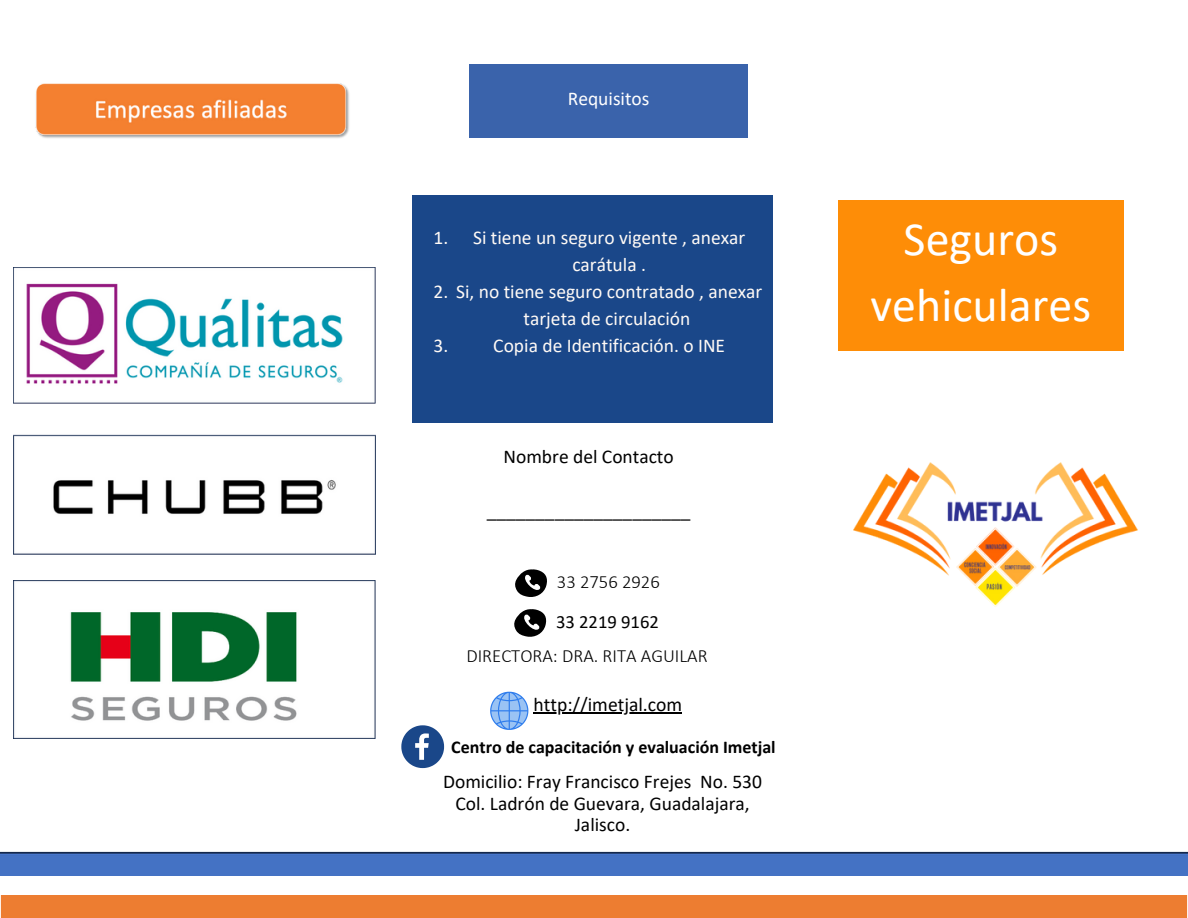
<style>
.page{position:relative;width:1188px;height:918px;background:#fff}
.page>*{position:absolute;margin:0;border:0;box-sizing:border-box;transform-origin:0 0}
.t1{font:48px/66.3px "Calibri";color:#fff;text-align:center}
.t2{font:19.65px "Calibri";color:#000}
.t3{font:19.5px/27px "Calibri";color:#fffaf6;text-align:center}
.t4{font:19.5px/21.3px "Calibri";color:#000;text-align:center}
.t5{font:19.5px "Calibri";color:#fff}
.t6{font:300 18.6px "Calibri";color:#000}
.t7{font:18.6px "Calibri";color:#000}
.t8{font:700 18px "Calibri";color:#000}
</style>
<div class="page">
<svg style="left:514px;top:609px;width:33px;height:28px"></svg>
<img style="left:853px;top:462px;width:285px;height:145px">
<img style="left:0;top:851px;width:1188px;height:25px">
<div style="left:0;top:895px;width:1188px;height:23px;background:#ed7d31"></div>
<div style="left:470px;top:64px;width:278px;height:73px;background:#3a63ab"></div>
<svg style="left:401px;top:725px;width:43px;height:43px"></svg>
<svg style="left:490px;top:692px;width:38px;height:38px"></svg>
<svg style="left:515px;top:569px;width:32px;height:28px"></svg>
<div style="left:838px;top:201px;width:285px;height:150px;background:#fe8d07"></div>
<div style="left:413px;top:195px;width:360px;height:227px;background:#1a4789"></div>
<hr style="left:534px;top:712px;width:148px;height:1px;background:#000">
<img style="left:14px;top:268px;width:361px;height:313px">
<img style="left:14px;top:581px;width:361px;height:157px">
<img style="left:35px;top:83px;width:314px;height:55px">
<p class="t5" style="left:568px;top:90px;width:83px">Requisitos</p>
<p class="t3" style="left:473px;top:226px;width:274px">Si tiene un seguro vigente , anexar carátula .</p>
<p class="t3" style="left:524px;top:280px;width:240px;text-align:left;text-indent:-90px">2. Si, no tiene seguro contratado , anexar tarjeta de circulación</p>
<p class="t3" style="left:493px;top:334px;width:233px">Copia de Identificación. o INE</p>
<p class="t3" style="left:433px;top:226px;width:16px">1.</p>
<p class="t3" style="left:433px;top:334px;width:16px">3.</p>
<p class="t4" style="left:504px;top:447px;width:172px">Nombre del Contacto</p>
<p class="t4" style="left:487px;top:501px;width:205px">_____________________</p>
<p class="t6" style="left:557px;top:574px;width:104px">33 2756 2926</p>
<p class="t7" style="left:556px;top:614px;width:104px">33 2219 9162</p>
<p class="t6" style="left:466px;top:648px;width:243px">DIRECTORA: DRA. RITA AGUILAR</p>
<p class="t2" style="left:534px;top:696px;width:150px">http://imetjal.com</p>
<p class="t8" style="left:451px;top:740px;width:326px">Centro de capacitación y evaluación Imetjal</p>
<p class="t4" style="left:443px;top:773px;width:320px">Domicilio: Fray Francisco Frejes No. 530<br>Col. Ladrón de Guevara, Guadalajara,<br>Jalisco.</p>
<p class="t1" style="left:871px;top:209px;width:222px">Seguros vehiculares</p>
</div>
